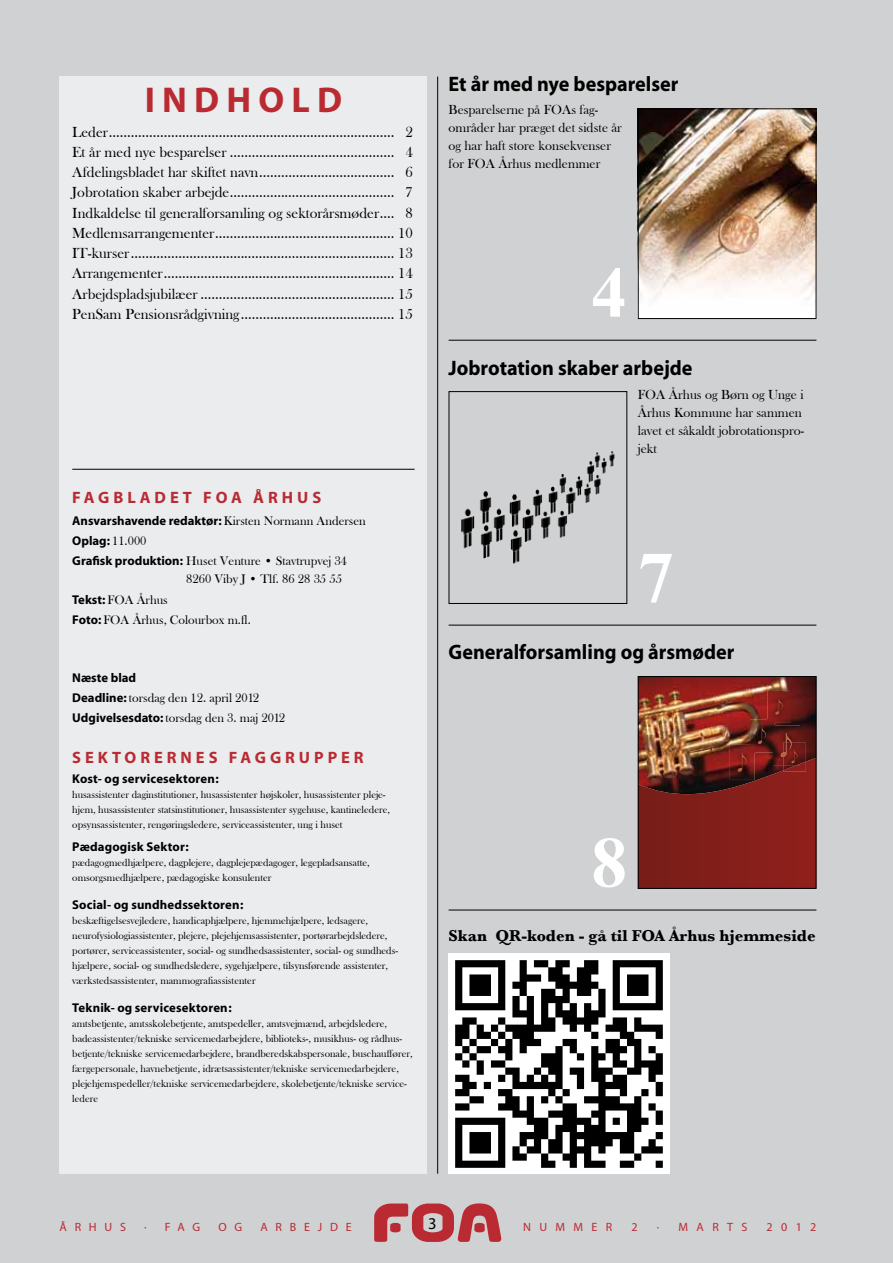
<style>
.page{position:relative;width:893px;height:1263px;background:#d0d1d2}
.page>*{position:absolute;margin:0;border:0;box-sizing:border-box;transform-origin:0 0}
.t1{font:700 72px "Times New Roman";color:#fff}
.t2{font:700 36px "Myriad";letter-spacing:.2em;color:#ba2a32}
.t3{font:700 21px "Myriad";color:#000;scale:.96 1}
.t4{font:700 16.5px "Myriad";letter-spacing:.24em;color:#ba2a32}
.t5{font:700 16.5px "Baskerville";color:#000}
.t6{font:16.5px "Myriad";color:#000}
.t7{font:15px/20.2px "Bask Old Face";color:#000;text-align:justify}
.t8{font:13.5px/18px "Bask Old Face";color:#000}
.t9{font:12.75px/20.1px "Bask Old Face";color:#000}
.t10{font:700 12.75px/20.1px "Myriad";letter-spacing:.01em;color:#000}
.t11{font:12px "Myriad";letter-spacing:.67em;color:#ba2a32}
.t12{font:12px "Myriad";letter-spacing:.65em;color:#ba2a32}
.t13{font:10.5px/15px "Bask Old Face";color:#000}
.s1{font-family:"Bask Old Face";font-weight:400}
.s2{font-family:"Myriad";font-weight:700}
</style>
<div class="page">
<svg style="left:374px;top:1203px;width:128px;height:39px"></svg>
<hr style="left:437px;top:77px;width:1px;height:1097px;background:#000">
<hr style="left:449px;top:340px;width:367px;height:1px;background:#000">
<img style="left:640px;top:110px;width:174px;height:207px">
<div style="left:638px;top:108px;width:178px;height:211px;border:1px solid #000"></div>
<hr style="left:449px;top:625px;width:367px;height:1px;background:#000">
<img style="left:461px;top:451px;width:154px;height:113px">
<div style="left:449px;top:391px;width:178px;height:213px;border:1px solid #000"></div>
<div style="left:60px;top:77px;width:367px;height:1097px;background:#eaeced"></div>
<hr style="left:72px;top:469px;width:343px;height:1px;background:#000">
<hr style="left:449px;top:910px;width:367px;height:1px;background:#000">
<img style="left:640px;top:678px;width:174px;height:21px">
<img style="left:768px;top:691px;width:23px;height:8px">
<img style="left:640px;top:699px;width:174px;height:188px">
<div style="left:638px;top:676px;width:178px;height:213px;border:1px solid #000"></div>
<img style="left:449px;top:953px;width:221px;height:220px">
<h2 class="t2" style="left:145px;top:81px;width:199px">INDHOLD</h2>
<p class="t7" style="left:72px;top:122px;width:342px">Leder.............................................................................. 2<br>Et år med nye besparelser ............................................. 4<br>Afdelingsbladet har skiftet navn..................................... 6<br>Jobrotation skaber arbejde............................................. 7<br>Indkaldelse til generalforsamling og sektorårsmøder.... 8<br>Medlemsarrangementer................................................. 10<br>IT-kurser........................................................................ 13<br>Arrangementer............................................................... 14<br>Arbejdspladsjubilæer ..................................................... 15<br>PenSam Pensionsrådgivning.......................................... 15</p>
<h3 class="t4" style="left:72px;top:489px;width:250px">FAGBLADET FOA ÅRHUS</h3>
<p class="t10" style="left:72px;top:511px;width:295px">Ansvarshavende redaktør: <span class="s1">Kirsten Normann Andersen<br></span>Oplag: <span class="s1">11.000</span></p>
<p class="t9" style="left:186px;top:552px;width:162px;line-height:18px;text-indent:-114px"><span class="s2">Grafisk produktion:</span> Huset Venture • Stavtrupvej 34<br>8260 Viby J • Tlf. 86 28 35 55</p>
<p class="t9" style="left:72px;top:590px;width:180px"><span class="s2">Tekst:</span> FOA Århus<br><span class="s2">Foto:</span> FOA Århus, Colourbox m.fl.</p>
<p class="t10" style="left:72px;top:668px;width:65px">Næste blad</p>
<p class="t9" style="left:72px;top:688px;width:214px"><span class="s2">Deadline:</span> torsdag den 12. april 2012<br><span class="s2">Udgivelsesdato:</span> torsdag den 3. maj 2012</p>
<h3 class="t4" style="left:72px;top:749px;width:293px">SEKTORERNES FAGGRUPPER</h3>
<p class="t10" style="left:72px;top:769px;width:148px">Kost- og servicesektoren:</p>
<p class="t13" style="left:72px;top:787px;width:319px">husassistenter daginstitutioner, husassistenter højskoler, husassistenter pleje&shy;hjem, husassistenter statsinstitutioner, husassistenter sygehuse, kantineledere, opsynsassistenter, rengøringsledere, serviceassistenter, ung i huset</p>
<p class="t10" style="left:72px;top:837px;width:118px">Pædagogisk Sektor:</p>
<p class="t13" style="left:72px;top:855px;width:299px">pædagogmedhjælpere, dagplejere, dagplejepædagoger, legepladsansatte, omsorgsmedhjælpere, pædagogiske konsulenter</p>
<p class="t10" style="left:72px;top:895px;width:173px">Social- og sundhedssektoren:</p>
<p class="t13" style="left:72px;top:913px;width:327px">beskæftigelsesvejledere, handicaphjælpere, hjemmehjælpere, ledsagere, neurofysiologiassistenter, plejere, plejehjemsassistenter, portørarbejdsledere, portører, serviceassistenter, social- og sundhedsassistenter, social- og sundheds&shy;hjælpere, social- og sundhedsledere, sygehjælpere, tilsynsførende assistenter, værkstedsassistenter, mammografiassistenter</p>
<p class="t10" style="left:72px;top:998px;width:161px">Teknik- og servicesektoren:</p>
<p class="t13" style="left:72px;top:1016px;width:342px">amtsbetjente, amtsskolebetjente, amtspedeller, amtsvejmænd, arbejdsledere, badeassistenter/tekniske servicemedarbejdere, biblioteks-, musikhus- og rådhus&shy;betjente/tekniske servicemedarbejdere, brandberedskabspersonale, buschauffører, færgepersonale, havnebetjente, idrætsassistenter/tekniske servicemedarbejdere, plejehjemspedeller/tekniske servicemedarbejdere, skolebetjente/tekniske service&shy;ledere</p>
<h3 class="t3" style="left:449px;top:73px;width:241px">Et år med nye besparelser</h3>
<p class="t8" style="left:449px;top:101px;width:175px">Besparelserne på FOAs fag&shy;områder har præget det sidste år og har haft store konsekvenser for FOA Århus medlemmer</p>
<h1 class="t1" style="left:591px;top:243px;width:37px">4</h1>
<h3 class="t3" style="left:449px;top:357px;width:256px">Jobrotation skaber arbejde</h3>
<p class="t8" style="left:638px;top:386px;width:168px">FOA Århus og Børn og Unge i<br>Århus Kommune har sammen lavet et såkaldt jobrotationspro&shy;jekt</p>
<h1 class="t1" style="left:638px;top:528px;width:37px">7</h1>
<h3 class="t3" style="left:449px;top:641px;width:299px">Generalforsamling og årsmøder</h3>
<h1 class="t1" style="left:591px;top:813px;width:37px">8</h1>
<h3 class="t5" style="left:449px;top:925px;width:369px">Skan QR-koden - gå til FOA Århus hjemmeside</h3>
<p class="t11" style="left:60px;top:1220px;width:68px">ÅRHUS</p>
<p class="t11" style="left:144px;top:1220px;width:58px">· FAG</p>
<p class="t11" style="left:218px;top:1220px;width:25px">O G</p>
<p class="t12" style="left:260px;top:1220px;width:93px">ARBEJDE</p>
<h3 class="t6" style="left:428px;top:1215px;width:10px">3</h3>
<p class="t11" style="left:523px;top:1220px;width:91px">NUMMER</p>
<p class="t11" style="left:631px;top:1220px;width:8px">2</p>
<p class="t11" style="left:657px;top:1220px;width:92px">· MARTS</p>
<p class="t11" style="left:767px;top:1220px;width:51px">2012</p>
</div>
